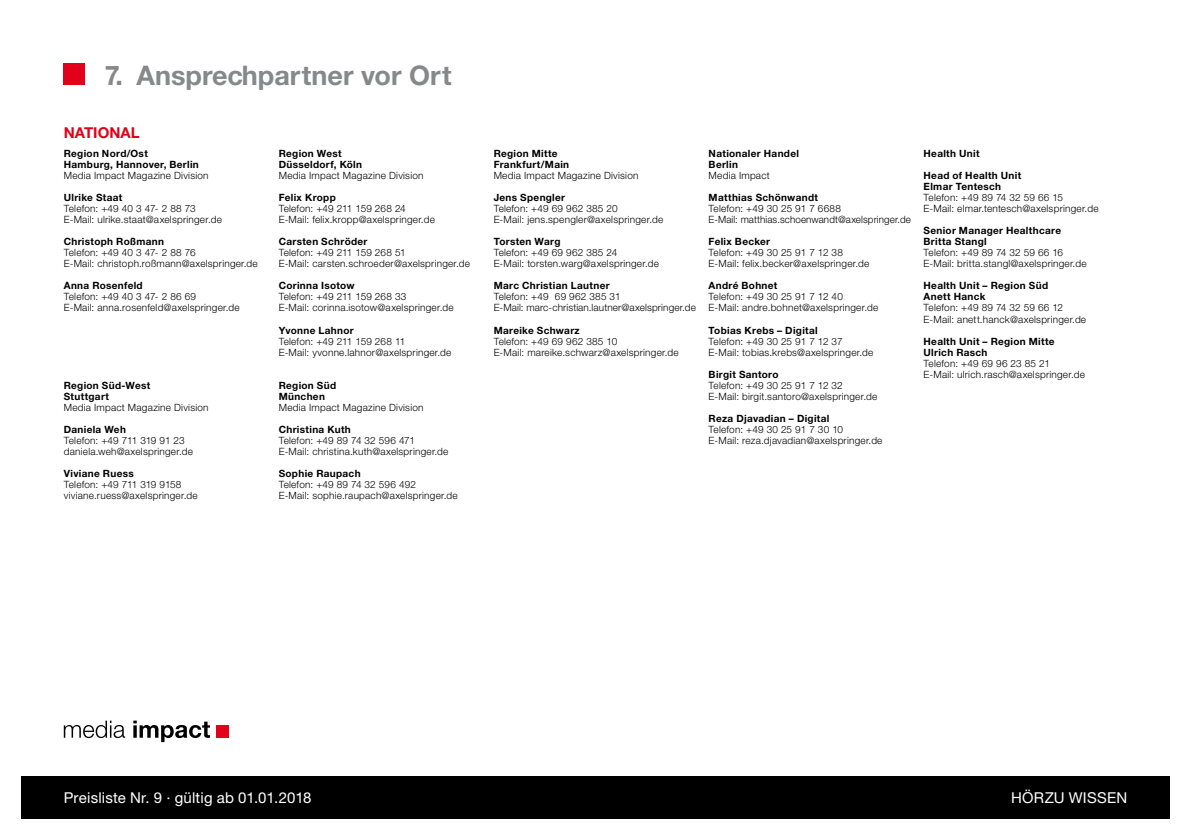
<style>
.page{position:relative;width:1191px;height:840px;background:#fff}
.page>*{position:absolute;margin:0;border:0;box-sizing:border-box;transform-origin:0 0}
.t1{font:700 27px "Helvetica Neue CE";color:#87888a}
.t2{font:15px "Helvetica Neue CE";letter-spacing:.015em;color:#fff}
.t3{font:700 15px "Helvetica Neue";color:#e2001a}
.t4{font:300 10px/11px "Helvetica Neue";letter-spacing:.025em;color:#000}
.t5{font:700 10px/11px "Helvetica Neue";letter-spacing:.03em;color:#000}
</style>
<div class="page">
<div style="left:21px;top:775px;width:1148px;height:43px;background:#000"></div>
<div style="left:64px;top:64px;width:21px;height:21px;background:#e2001a"></div>
<svg style="left:64px;top:720px;width:61px;height:17px"></svg>
<svg style="left:133px;top:720px;width:77px;height:21px"></svg>
<div style="left:216px;top:724px;width:12px;height:12px;background:#e2001a"></div>
<h1 class="t1" style="left:105px;top:58px;width:348px">7. Ansprechpartner vor Ort</h1>
<h2 class="t3" style="left:64px;top:123px;width:77px">NATIONAL</h2>
<p class="t5" style="left:64px;top:148px;width:137px">Region Nord/Ost<br>Hamburg, Hannover, Berlin</p>
<p class="t4" style="left:64px;top:170px;width:146px">Media Impact Magazine Division</p>
<p class="t5" style="left:64px;top:192px;width:60px">Ulrike Staat</p>
<p class="t4" style="left:64px;top:203px;width:160px">Telefon: +49 40 3 47- 2 88 73<br>E-Mail: ulrike.staat@axelspringer.de</p>
<p class="t5" style="left:64px;top:236px;width:102px">Christoph Roßmann</p>
<p class="t4" style="left:64px;top:247px;width:195px">Telefon: +49 40 3 47- 2 88 76<br>E-Mail: christoph.roßmann@axelspringer.de</p>
<p class="t5" style="left:64px;top:280px;width:80px">Anna Rosenfeld</p>
<p class="t4" style="left:64px;top:291px;width:177px">Telefon: +49 40 3 47- 2 86 69<br>E-Mail: anna.rosenfeld@axelspringer.de</p>
<p class="t5" style="left:64px;top:379px;width:88px">Region Süd-West<br>Stuttgart</p>
<p class="t4" style="left:64px;top:401px;width:146px">Media Impact Magazine Division</p>
<p class="t5" style="left:64px;top:423px;width:64px">Daniela Weh</p>
<p class="t4" style="left:64px;top:434px;width:131px">Telefon: +49 711 319 91 23 daniela.weh@axelspringer.de</p>
<p class="t5" style="left:64px;top:467px;width:71px">Viviane Ruess</p>
<p class="t4" style="left:64px;top:478px;width:135px">Telefon: +49 711 319 9158 viviane.ruess@axelspringer.de</p>
<p class="t5" style="left:279px;top:148px;width:85px">Region West<br>Düsseldorf, Köln</p>
<p class="t4" style="left:279px;top:170px;width:146px">Media Impact Magazine Division</p>
<p class="t5" style="left:279px;top:192px;width:59px">Felix Kropp</p>
<p class="t4" style="left:279px;top:203px;width:158px">Telefon: +49 211 159 268 24<br>E-Mail: felix.kropp@axelspringer.de</p>
<p class="t5" style="left:279px;top:236px;width:90px">Carsten Schröder</p>
<p class="t4" style="left:279px;top:247px;width:193px">Telefon: +49 211 159 268 51<br>E-Mail: carsten.schroeder@axelspringer.de</p>
<p class="t5" style="left:279px;top:280px;width:77px">Corinna Isotow</p>
<p class="t4" style="left:279px;top:291px;width:176px">Telefon: +49 211 159 268 33<br>E-Mail: corinna.isotow@axelspringer.de</p>
<p class="t5" style="left:279px;top:324px;width:77px">Yvonne Lahnor</p>
<p class="t4" style="left:279px;top:335px;width:174px">Telefon: +49 211 159 268 11<br>E-Mail: yvonne.lahnor@axelspringer.de</p>
<p class="t5" style="left:279px;top:379px;width:59px">Region Süd<br>München</p>
<p class="t4" style="left:279px;top:401px;width:146px">Media Impact Magazine Division</p>
<p class="t5" style="left:279px;top:423px;width:74px">Christina Kuth</p>
<p class="t4" style="left:279px;top:434px;width:171px">Telefon: +49 89 74 32 596 471<br>E-Mail: christina.kuth@axelspringer.de</p>
<p class="t5" style="left:279px;top:467px;width:83px">Sophie Raupach</p>
<p class="t4" style="left:279px;top:478px;width:180px">Telefon: +49 89 74 32 596 492<br>E-Mail: sophie.raupach@axelspringer.de</p>
<p class="t5" style="left:494px;top:148px;width:77px">Region Mitte<br>Frankfurt/Main</p>
<p class="t4" style="left:494px;top:170px;width:146px">Media Impact Magazine Division</p>
<p class="t5" style="left:494px;top:192px;width:73px">Jens Spengler</p>
<p class="t4" style="left:494px;top:203px;width:171px">Telefon: +49 69 962 385 20<br>E-Mail: jens.spengler@axelspringer.de</p>
<p class="t5" style="left:494px;top:236px;width:68px">Torsten Warg</p>
<p class="t4" style="left:494px;top:247px;width:167px">Telefon: +49 69 962 385 24<br>E-Mail: torsten.warg@axelspringer.de</p>
<p class="t5" style="left:494px;top:280px;width:117px">Marc Christian Lautner</p>
<p class="t4" style="left:494px;top:291px;width:204px">Telefon: +49 69 962 385 31<br>E-Mail: marc-christian.lautner@axelspringer.de</p>
<p class="t5" style="left:494px;top:324px;width:88px">Mareike Schwarz</p>
<p class="t4" style="left:494px;top:335px;width:186px">Telefon: +49 69 962 385 10<br>E-Mail: mareike.schwarz@axelspringer.de</p>
<p class="t5" style="left:708px;top:148px;width:92px">Nationaler Handel<br>Berlin</p>
<p class="t4" style="left:708px;top:170px;width:63px">Media Impact</p>
<p class="t5" style="left:708px;top:192px;width:111px">Matthias Schönwandt</p>
<p class="t4" style="left:708px;top:203px;width:204px">Telefon: +49 30 25 91 7 6688<br>E-Mail: matthias.schoenwandt@axelspringer.de</p>
<p class="t5" style="left:708px;top:236px;width:63px">Felix Becker</p>
<p class="t4" style="left:708px;top:247px;width:162px">Telefon: +49 30 25 91 7 12 38<br>E-Mail: felix.becker@axelspringer.de</p>
<p class="t5" style="left:708px;top:280px;width:70px">André Bohnet</p>
<p class="t4" style="left:708px;top:291px;width:171px">Telefon: +49 30 25 91 7 12 40<br>E-Mail: andre.bohnet@axelspringer.de</p>
<p class="t5" style="left:708px;top:324px;width:111px">Tobias Krebs – Digital</p>
<p class="t4" style="left:708px;top:335px;width:166px">Telefon: +49 30 25 91 7 12 37<br>E-Mail: tobias.krebs@axelspringer.de</p>
<p class="t5" style="left:708px;top:368px;width:71px">Birgit Santoro</p>
<p class="t4" style="left:708px;top:379px;width:170px">Telefon: +49 30 25 91 7 12 32<br>E-Mail: birgit.santoro@axelspringer.de</p>
<p class="t5" style="left:708px;top:412px;width:122px">Reza Djavadian – Digital</p>
<p class="t4" style="left:708px;top:423px;width:175px">Telefon: +49 30 25 91 7 30 10<br>E-Mail: reza.djavadian@axelspringer.de</p>
<p class="t5" style="left:923px;top:148px;width:57px">Health Unit</p>
<p class="t5" style="left:923px;top:170px;width:99px">Head of Health Unit<br>Elmar Tentesch</p>
<p class="t4" style="left:923px;top:192px;width:176px">Telefon: +49 89 74 32 59 66 15<br>E-Mail: elmar.tentesch@axelspringer.de</p>
<p class="t5" style="left:923px;top:225px;width:139px">Senior Manager Healthcare<br>Britta Stangl</p>
<p class="t4" style="left:923px;top:247px;width:164px">Telefon: +49 89 74 32 59 66 16<br>E-Mail: britta.stangl@axelspringer.de</p>
<p class="t5" style="left:923px;top:280px;width:126px">Health Unit – Region Süd<br>Anett Hanck</p>
<p class="t4" style="left:923px;top:302px;width:164px">Telefon: +49 89 74 32 59 66 12<br>E-Mail: anett.hanck@axelspringer.de</p>
<p class="t5" style="left:923px;top:335px;width:133px">Health Unit – Region Mitte<br>Ulrich Rasch</p>
<p class="t4" style="left:923px;top:357px;width:163px">Telefon: +49 69 96 23 85 21<br>E-Mail: ulrich.rasch@axelspringer.de</p>
<h2 class="t2" style="left:64px;top:788px;width:249px">Preisliste Nr. 9 · gültig ab 01.01.2018</h2>
<h2 class="t2" style="left:1011px;top:788px;width:117px">HÖRZU WISSEN</h2>
</div>
